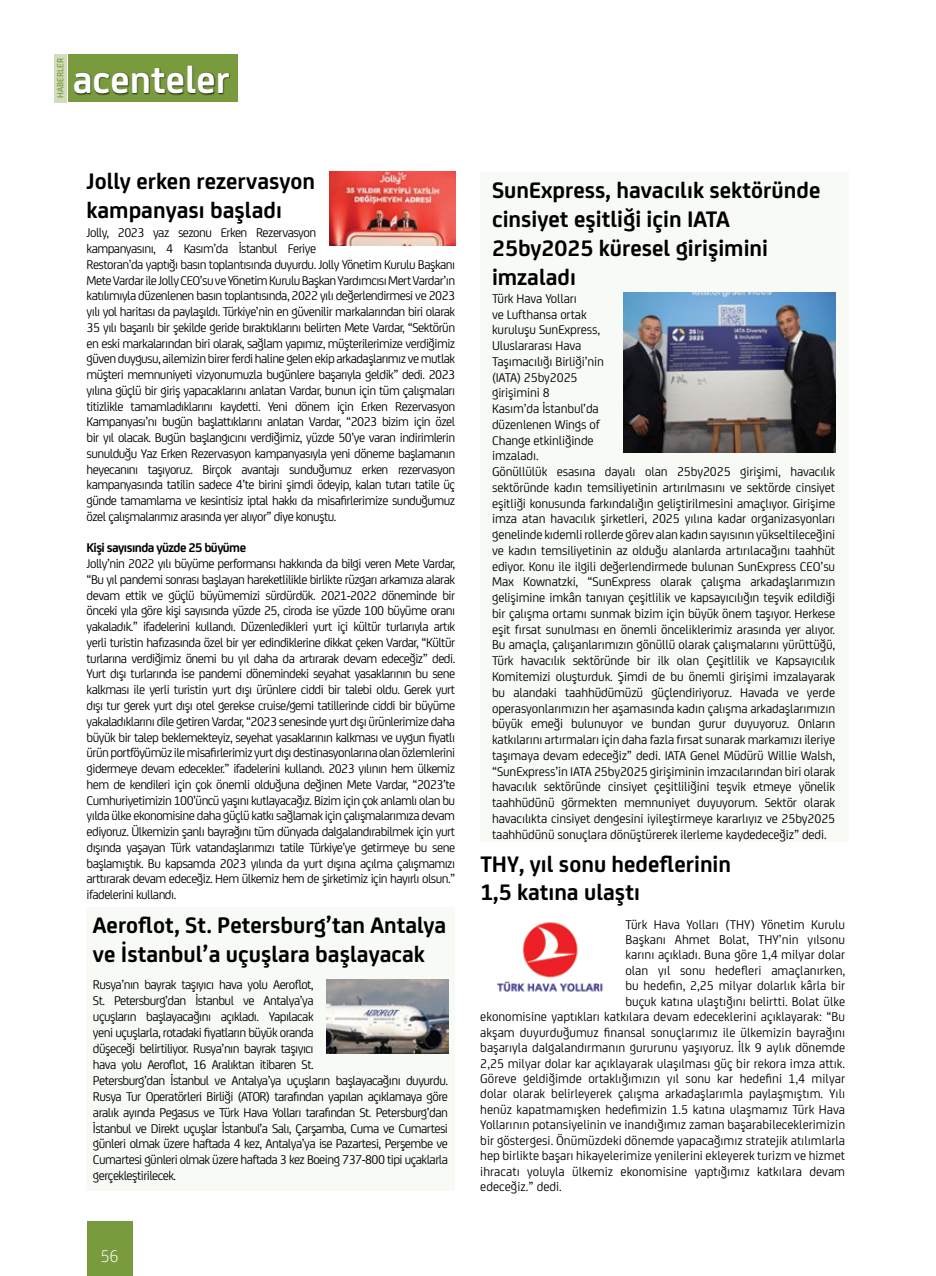
<style>
.page{position:relative;width:936px;height:1276px;background:#fff}
.page>*{position:absolute;margin:0;border:0;box-sizing:border-box;transform-origin:0 0}
.t1{font:700 40.5px "FS Joey";color:#fff}
.t2{font:700 24px/28.8px "FS Joey";color:#000}
.t3{font:300 18px "FS Joey";color:#fff}
.t4{font:13.5px/15.8px "FS Joey";letter-spacing:-.01em;color:#000}
.t5{font:13.5px/15.8px "FS Joey";letter-spacing:-.04em;color:#000}
.t6{font:700 13.5px "FS Joey";letter-spacing:-.04em;color:#000}
.t7{font:500 9.6px "FS Joey";color:#799b3d}
</style>
<div class="page">
<div style="left:54px;top:54px;width:12px;height:49px;background:#d0dcbb"></div>
<div style="left:68px;top:54px;width:169px;height:48px;background:#799b3d"></div>
<div style="left:74px;top:65px;width:157px;height:31px;background:#000;opacity:.75"></div>
<div style="left:87px;top:1222px;width:45px;height:54px;background:#799b3d"></div>
<div style="left:87px;top:907px;width:368px;height:284px;background:#f8faf5"></div>
<div style="left:480px;top:172px;width:368px;height:670px;background:#f8faf5"></div>
<img style="left:329px;top:171px;width:126px;height:75px">
<img style="left:497px;top:922px;width:106px;height:70px">
<img style="left:326px;top:979px;width:122px;height:74px">
<img style="left:623px;top:293px;width:212px;height:159px">
<p class="t7" style="left:53px;top:98px;width:41px;rotate:-90deg">HABERLER</p>
<h1 class="t1" style="left:73px;top:49px;width:159px">acenteler</h1>
<h2 class="t2" style="left:87px;top:165px;width:230px">Jolly erken rezervasyon kampanyası başladı</h2>
<p class="t5" style="left:87px;top:224px;width:370px">Jolly, 2023 yaz sezonu Erken Rezervasyon<br>kampanyasını, 4 Kasım’da İstanbul Feriye<br>Restoran’da yaptığı basın toplantısında duyurdu. Jolly Yönetim Kurulu Başkanı Mete Vardar ile Jolly CEO’su ve Yönetim Kurulu Başkan Yardımcısı Mert Vardar’ın katılımıyla düzenlenen basın toplantısında, 2022 yılı değerlendirmesi ve 2023 yılı yol haritası da paylaşıldı. Türkiye’nin en güvenilir markalarından biri olarak 35 yılı başarılı bir şekilde geride bıraktıklarını belirten Mete Vardar, “Sektörün en eski markalarından biri olarak, sağlam yapımız, müşterilerimize verdiğimiz güven duygusu, ailemizin birer ferdi haline gelen ekip arkadaşlarımız ve mutlak müşteri memnuniyeti vizyonumuzla bugünlere başarıyla geldik” dedi. 2023 yılına güçlü bir giriş yapacaklarını anlatan Vardar, bunun için tüm çalışmaları titizlikle tamamladıklarını kaydetti. Yeni dönem için Erken Rezervasyon Kampanyası’nı bugün başlattıklarını anlatan Vardar, “2023 bizim için özel bir yıl olacak. Bugün başlangıcını verdiğimiz, yüzde 50’ye varan indirimlerin sunulduğu Yaz Erken Rezervasyon kampanyasıyla yeni döneme başlamanın heyecanını taşıyoruz. Birçok avantajı sunduğumuz erken rezervasyon kampanyasında tatilin sadece 4’te birini şimdi ödeyip, kalan tutarı tatile üç günde tamamlama ve kesintisiz iptal hakkı da misafirlerimize sunduğumuz özel çalışmalarımız arasında yer alıyor” diye konuştu.</p>
<p class="t6" style="left:87px;top:538px;width:161px">Kişi sayısında yüzde 25 büyüme</p>
<p class="t4" style="left:87px;top:555px;width:370px;text-align:justify">Jolly’nin 2022 yılı büyüme performansı hakkında da bilgi veren Mete Vardar, “Bu yıl pandemi sonrası başlayan hareketlilikle birlikte rüzgarı arkamıza alarak devam ettik ve güçlü büyümemizi sürdürdük. 2021-2022 döneminde bir önceki yıla göre kişi sayısında yüzde 25, ciroda ise yüzde 100 büyüme oranı yakaladık.” ifadelerini kullandı. Düzenledikleri yurt içi kültür turlarıyla artık yerli turistin hafızasında özel bir yer edindiklerine dikkat çeken Vardar, “Kültür turlarına verdiğimiz önemi bu yıl daha da artırarak devam edeceğiz” dedi.<br>Yurt dışı turlarında ise pandemi dönemindeki seyahat yasaklarının bu sene kalkması ile yerli turistin yurt dışı ürünlere ciddi bir talebi oldu. Gerek yurt dışı tur gerek yurt dışı otel gerekse cruise/gemi tatillerinde ciddi bir büyüme yakaladıklarını dile getiren Vardar, “2023 senesinde yurt dışı ürünlerimize daha büyük bir talep beklemekteyiz, seyehat yasaklarının kalkması ve uygun fiyatlı ürün portföyümüz ile misafirlerimiz yurt dışı destinasyonlarına olan özlemlerini gidermeye devam edecekler.” ifadelerini kullandı. 2023 yılının hem ülkemiz hem de kendileri için çok önemli olduğuna değinen Mete Vardar, “2023’te Cumhuriyetimizin 100’üncü yaşını kutlayacağız. Bizim için çok anlamlı olan bu yılda ülke ekonomisine daha güçlü katkı sağlamak için çalışmalarımıza devam ediyoruz. Ülkemizin şanlı bayrağını tüm dünyada dalgalandırabilmek için yurt dışında yaşayan Türk vatandaşlarımızı tatile Türkiye’ye getirmeye bu sene başlamıştık. Bu kapsamda 2023 yılında da yurt dışına açılma çalışmamızı arttırarak devam edeceğiz. Hem ülkemiz hem de şirketimiz için hayırlı olsun.” ifadelerini kullandı.</p>
<h2 class="t2" style="left:93px;top:909px;width:355px">Aeroflot, St. Petersburg’tan Antalya ve İstanbul’a uçuşlara başlayacak</h2>
<p class="t5" style="left:93px;top:976px;width:356px">Rusya’nın bayrak taşıyıcı hava yolu Aeroflot,<br>St. Petersburg’dan İstanbul ve Antalya’ya<br>uçuşların başlayacağını açıkladı. Yapılacak<br>yeni uçuşlarla, rotadaki fiyatların büyük oranda<br>düşeceği belirtiliyor. Rusya’nın bayrak taşıyıcı<br>hava yolu Aeroflot, 16 Aralıktan itibaren St.<br>Petersburg’dan İstanbul ve Antalya’ya uçuşların başlayacağını duyurdu.<br>Rusya Tur Operatörleri Birliği (ATOR) tarafından yapılan açıklamaya göre aralık ayında Pegasus ve Türk Hava Yolları tarafından St. Petersburg’dan İstanbul ve Direkt uçuşlar İstanbul’a Salı, Çarşamba, Cuma ve Cumartesi günleri olmak üzere haftada 4 kez, Antalya’ya ise Pazartesi, Perşembe ve Cumartesi günleri olmak üzere haftada 3 kez Boeing 737-800 tipi uçaklarla gerçekleştirilecek.</p>
<h3 class="t3" style="left:100px;top:1243px;width:20px">56</h3>
<h2 class="t2" style="left:492px;top:174px;width:330px">SunExpress, havacılık sektöründe cinsiyet eşitliği için IATA<br>25by2025 küresel girişimini imzaladı</h2>
<p class="t4" style="left:492px;top:290px;width:344px">Türk Hava Yolları<br>ve Lufthansa ortak<br>kuruluşu SunExpress,<br>Uluslararası Hava<br>Taşımacılığı Birliği’nin<br>(IATA) 25by2025<br>girişimini 8<br>Kasım’da İstanbul’da<br>düzenlenen Wings of<br>Change etkinliğinde<br>imzaladı.<br>Gönüllülük esasına dayalı olan 25by2025 girişimi, havacılık sektöründe kadın temsiliyetinin artırılmasını ve sektörde cinsiyet eşitliği konusunda farkındalığın geliştirilmesini amaçlıyor. Girişime imza atan havacılık şirketleri, 2025 yılına kadar organizasyonları genelinde kıdemli rollerde görev alan kadın sayısının yükseltileceğini ve kadın temsiliyetinin az olduğu alanlarda artırılacağını taahhüt ediyor. Konu ile ilgili değerlendirmede bulunan SunExpress CEO’su Max Kownatzki, “SunExpress olarak çalışma arkadaşlarımızın gelişimine imkân tanıyan çeşitlilik ve kapsayıcılığın teşvik edildiği bir çalışma ortamı sunmak bizim için büyük önem taşıyor. Herkese eşit fırsat sunulması en önemli önceliklerimiz arasında yer alıyor.<br>Bu amaçla, çalışanlarımızın gönüllü olarak çalışmalarını yürüttüğü, Türk havacılık sektöründe bir ilk olan Çeşitlilik ve Kapsayıcılık Komitemizi oluşturduk. Şimdi de bu önemli girişimi imzalayarak bu alandaki taahhüdümüzü güçlendiriyoruz. Havada ve yerde operasyonlarımızın her aşamasında kadın çalışma arkadaşlarımızın büyük emeği bulunuyor ve bundan gurur duyuyoruz. Onların katkılarını artırmaları için daha fazla fırsat sunarak markamızı ileriye taşımaya devam edeceğiz” dedi. IATA Genel Müdürü Willie Walsh, “SunExpress’in IATA 25by2025 girişiminin imzacılarından biri olarak havacılık sektöründe cinsiyet çeşitliliğini teşvik etmeye yönelik taahhüdünü görmekten memnuniyet duyuyorum. Sektör olarak havacılıkta cinsiyet dengesini iyileştirmeye kararlıyız ve 25by2025 taahhüdünü sonuçlara dönüştürerek ilerleme kaydedeceğiz” dedi.</p>
<h2 class="t2" style="left:480px;top:847px;width:252px">THY, yıl sonu hedeflerinin<br>1,5 katına ulaştı</h2>
<p class="t4" style="left:625px;top:915px;width:221px">Türk Hava Yolları (THY) Yönetim Kurulu</p>
<p class="t4" style="left:625px;top:931px;width:221px">Başkanı Ahmet Bolat, THY’nin yılsonu</p>
<p class="t4" style="left:625px;top:946px;width:221px">karını açıkladı. Buna göre 1,4 milyar dolar</p>
<p class="t4" style="left:625px;top:961px;width:221px">olan yıl sonu hedefleri amaçlanırken,</p>
<p class="t4" style="left:625px;top:977px;width:221px">bu hedefin, 2,25 milyar dolarlık kârla bir</p>
<p class="t4" style="left:625px;top:992px;width:221px">buçuk katına ulaştığını belirtti. Bolat ülke</p>
<p class="t4" style="left:480px;top:1008px;width:366px">ekonomisine yaptıkları katkılara devam edeceklerini açıklayarak: “Bu</p>
<p class="t4" style="left:480px;top:1023px;width:366px">akşam duyurduğumuz finansal sonuçlarımız ile ülkemizin bayrağını</p>
<p class="t4" style="left:480px;top:1039px;width:366px">başarıyla dalgalandırmanın gururunu yaşıyoruz. İlk 9 aylık dönemde</p>
<p class="t4" style="left:480px;top:1054px;width:366px">2,25 milyar dolar kar açıklayarak ulaşılması güç bir rekora imza attık.</p>
<p class="t4" style="left:480px;top:1070px;width:366px">Göreve geldiğimde ortaklığımızın yıl sonu kar hedefini 1,4 milyar</p>
<p class="t4" style="left:480px;top:1085px;width:366px">dolar olarak belirleyerek çalışma arkadaşlarımla paylaşmıştım. Yılı</p>
<p class="t4" style="left:480px;top:1100px;width:366px">henüz kapatmamışken hedefimizin 1.5 katına ulaşmamız Türk Hava</p>
<p class="t4" style="left:480px;top:1116px;width:366px">Yollarının potansiyelinin ve inandığımız zaman başarabileceklerimizin</p>
<p class="t4" style="left:480px;top:1131px;width:366px">bir göstergesi. Önümüzdeki dönemde yapacağımız stratejik atılımlarla</p>
<p class="t4" style="left:480px;top:1147px;width:366px">hep birlikte başarı hikayelerimize yenilerini ekleyerek turizm ve hizmet</p>
<p class="t4" style="left:480px;top:1162px;width:366px">ihracatı yoluyla ülkemiz ekonomisine yaptığımız katkılara devam</p>
<p class="t4" style="left:480px;top:1178px;width:83px">edeceğiz.” dedi.</p>
</div>
